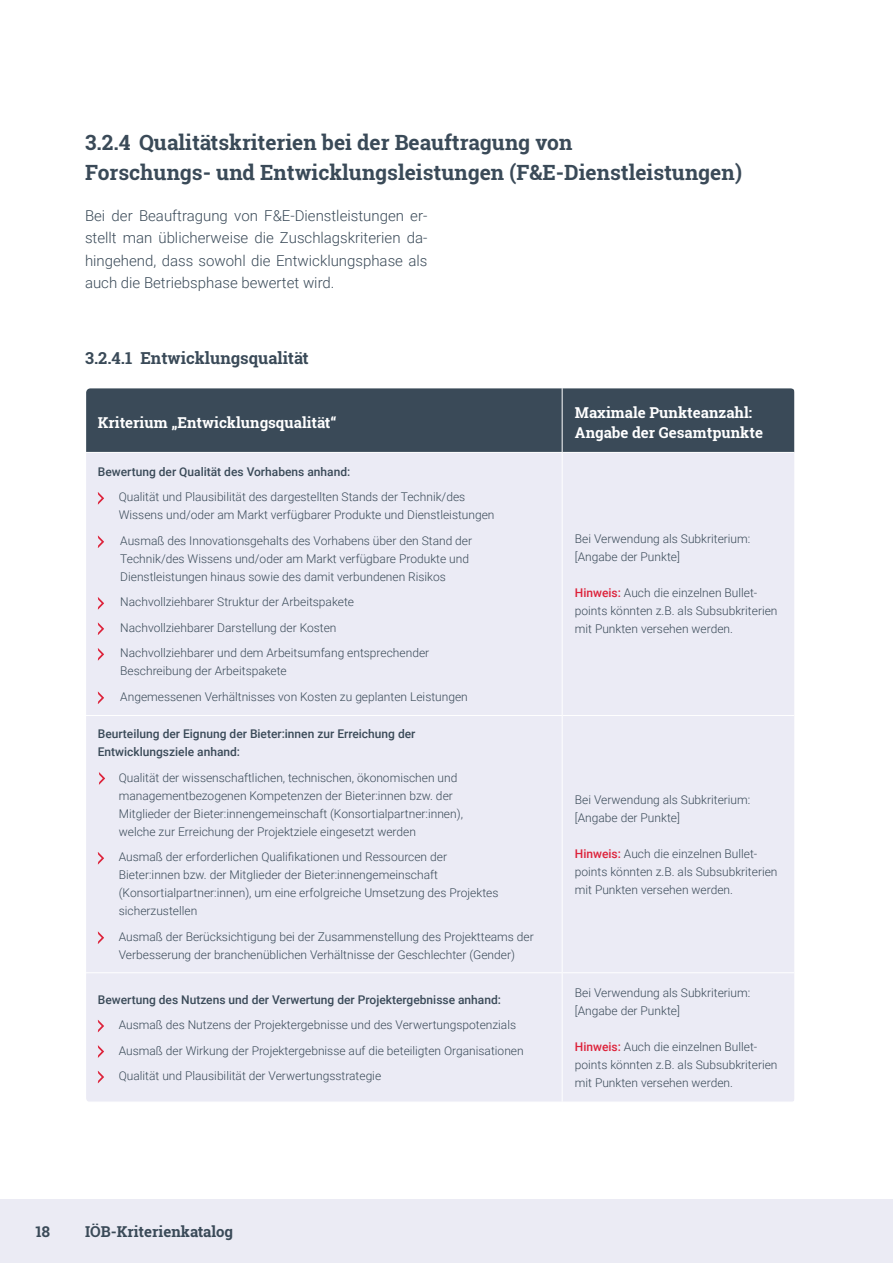
<style>
.page{position:relative;width:893px;height:1263px;background:#fff}
.page>*{position:absolute;margin:0;border:0;box-sizing:border-box;transform-origin:0 0}
.Ü3{font:700 21px/30px "Roboto Slab";color:#3a4a58}
.Ü3-2{font:700 16.5px "Roboto Slab";color:#3a4a58}
.Fließtext_ohne_Einzu{font:300 15px/22.5px "Roboto";color:#3a4a58;text-align:justify}
.Tabellentext_grau_ze{font:700 15px/20.2px "Roboto Slab";color:#fff}
.t1{font:700 15px "Roboto Slab";color:#3a4a58}
.Tabellentext_grau_ze-2{font:300 12px/18px "Roboto";color:#3a4a58}
.Tabellentext_grau_ze-3{font:500 12px/18px "Roboto";color:#3a4a58}
.s1{font-weight:500;color:#dd223a}
</style>
<div class="page">
<div style="left:0;top:1199px;width:893px;height:64px;background:#ebebf4"></div>
<div style="left:87px;top:389px;width:707px;height:63px;background:#3a4a58"></div>
<div style="left:87px;top:453px;width:707px;height:649px;background:#ebebf5"></div>
<hr style="left:85px;top:715px;width:477px;height:1px;background:#fff">
<hr style="left:85px;top:972px;width:477px;height:1px;background:#fff">
<hr style="left:562px;top:715px;width:232px;height:1px;background:#fff">
<hr style="left:562px;top:972px;width:232px;height:1px;background:#fff">
<hr style="left:562px;top:388px;width:1px;height:64px;background:#fff">
<hr style="left:562px;top:453px;width:1px;height:262px;background:#fff">
<hr style="left:562px;top:716px;width:1px;height:256px;background:#fff">
<hr style="left:562px;top:973px;width:1px;height:129px;background:#fff">
<svg style="left:98px;top:492px;width:6px;height:12px"></svg>
<svg style="left:98px;top:536px;width:6px;height:12px"></svg>
<svg style="left:98px;top:597px;width:6px;height:12px"></svg>
<svg style="left:98px;top:623px;width:6px;height:12px"></svg>
<svg style="left:98px;top:648px;width:6px;height:12px"></svg>
<svg style="left:98px;top:692px;width:6px;height:12px"></svg>
<svg style="left:98px;top:852px;width:6px;height:12px"></svg>
<svg style="left:98px;top:931px;width:6px;height:13px"></svg>
<svg style="left:98px;top:1020px;width:6px;height:12px"></svg>
<svg style="left:98px;top:1045px;width:6px;height:13px"></svg>
<svg style="left:98px;top:1071px;width:6px;height:12px"></svg>
<div style="left:82px;top:384px;width:717px;height:723px;border:4px solid #fff;border-radius:7px"></div>
<svg style="left:99px;top:772px;width:6px;height:13px"></svg>
<p class="Ü3" style="left:85px;top:127px;width:659px">3.2.4 Qualitätskriterien bei der Beauftragung von<br>Forschungs- und Entwicklungsleistungen (F&amp;E-Dienstleistungen)</p>
<p class="Fließtext_ohne_Einzu" style="left:85px;top:203px;width:344px">Bei der Beauftragung von F&amp;E-Dienstleistungen er&shy;stellt man üblicherweise die Zuschlagskriterien da&shy;hingehend, dass sowohl die Entwicklungsphase als auch die Betriebsphase bewertet wird.</p>
<p class="Ü3-2" style="left:85px;top:347px;width:225px">3.2.4.1 Entwicklungsqualität</p>
<p class="Tabellentext_grau_ze" style="left:98px;top:412px;width:240px">Kriterium „Entwicklungsqualität“</p>
<p class="Tabellentext_grau_ze" style="left:575px;top:402px;width:190px">Maximale Punkteanzahl:<br>Angabe der Gesamtpunkte</p>
<p class="Tabellentext_grau_ze-3" style="left:98px;top:462px;width:254px">Bewertung der Qualität des Vorhabens anhand:</p>
<p class="Tabellentext_grau_ze-2" style="left:119px;top:488px;width:377px">Qualität und Plausibilität des dargestellten Stands der Technik/des<br>Wissens und/oder am Markt verfügbarer Produkte und Dienstleistungen</p>
<p class="Tabellentext_grau_ze-2" style="left:120px;top:531px;width:353px">Ausmaß des Innovationsgehalts des Vorhabens über den Stand der<br>Technik/des Wissens und/oder am Markt verfügbare Produkte und<br>Dienstleistungen hinaus sowie des damit verbundenen Risikos</p>
<p class="Tabellentext_grau_ze-2" style="left:120px;top:593px;width:235px">Nachvollziehbarer Struktur der Arbeitspakete</p>
<p class="Tabellentext_grau_ze-2" style="left:120px;top:618px;width:218px">Nachvollziehbarer Darstellung der Kosten</p>
<p class="Tabellentext_grau_ze-2" style="left:120px;top:644px;width:310px">Nachvollziehbarer und dem Arbeitsumfang entsprechender</p>
<p class="Tabellentext_grau_ze-2" style="left:120px;top:662px;width:168px">Beschreibung der Arbeitspakete</p>
<p class="Tabellentext_grau_ze-2" style="left:120px;top:687px;width:349px">Angemessenen Verhältnisses von Kosten zu geplanten Leistungen</p>
<p class="Tabellentext_grau_ze-2" style="left:575px;top:530px;width:177px">Bei Verwendung als Subkriterium:</p>
<p class="Tabellentext_grau_ze-2" style="left:575px;top:548px;width:107px">[Angabe der Punkte]</p>
<p class="Tabellentext_grau_ze-2" style="left:575px;top:584px;width:204px"><span class="s1">Hinweis:</span> Auch die einzelnen Bullet&shy;points könnten z.B. als Subsubkriterien mit Punkten versehen werden.</p>
<p class="Tabellentext_grau_ze-3" style="left:98px;top:725px;width:319px">Beurteilung der Eignung der Bieter:innen zur Erreichung der<br>Entwicklungsziele anhand:</p>
<p class="Tabellentext_grau_ze-2" style="left:119px;top:768px;width:346px">Qualität der wissenschaftlichen, technischen, ökonomischen und managementbezogenen Kompetenzen der Bieter:innen bzw. der Mitglieder der Bieter:innengemeinschaft (Konsortialpartner:innen), welche zur Erreichung der Projektziele eingesetzt werden</p>
<p class="Tabellentext_grau_ze-2" style="left:119px;top:848px;width:381px">Ausmaß der erforderlichen Qualifikationen und Ressourcen der Bieter:innen bzw. der Mitglieder der Bieter:innengemeinschaft (Konsortialpartner:innen), um eine erfolgreiche Umsetzung des Projektes sicherzustellen</p>
<p class="Tabellentext_grau_ze-2" style="left:119px;top:927px;width:417px">Ausmaß der Berücksichtigung bei der Zusammenstellung des Projektteams der<br>Verbesserung der branchenüblichen Verhältnisse der Geschlechter (Gender)</p>
<p class="Tabellentext_grau_ze-3" style="left:98px;top:990px;width:405px">Bewertung des Nutzens und der Verwertung der Projektergebnisse anhand:</p>
<p class="Tabellentext_grau_ze-2" style="left:119px;top:1015px;width:399px">Ausmaß des Nutzens der Projektergebnisse und des Verwertungspotenzials</p>
<p class="Tabellentext_grau_ze-2" style="left:119px;top:1041px;width:406px">Ausmaß der Wirkung der Projektergebnisse auf die beteiligten Organisationen</p>
<p class="Tabellentext_grau_ze-2" style="left:119px;top:1066px;width:264px">Qualität und Plausibilität der Verwertungsstrategie</p>
<p class="Tabellentext_grau_ze-2" style="left:575px;top:790px;width:177px">Bei Verwendung als Subkriterium:</p>
<p class="Tabellentext_grau_ze-2" style="left:575px;top:808px;width:107px">[Angabe der Punkte]</p>
<p class="Tabellentext_grau_ze-2" style="left:575px;top:844px;width:204px"><span class="s1">Hinweis:</span> Auch die einzelnen Bullet&shy;points könnten z.B. als Subsubkriterien mit Punkten versehen werden.</p>
<p class="Tabellentext_grau_ze-2" style="left:575px;top:983px;width:177px">Bei Verwendung als Subkriterium:</p>
<p class="Tabellentext_grau_ze-2" style="left:575px;top:1001px;width:107px">[Angabe der Punkte]</p>
<p class="Tabellentext_grau_ze-2" style="left:575px;top:1037px;width:204px"><span class="s1">Hinweis:</span> Auch die einzelnen Bullet&shy;points könnten z.B. als Subsubkriterien mit Punkten versehen werden.</p>
<p class="t1" style="left:36px;top:1221px;width:16px">18</p>
<p class="t1" style="left:85px;top:1221px;width:150px">IÖB-Kriterienkatalog</p>
</div>
